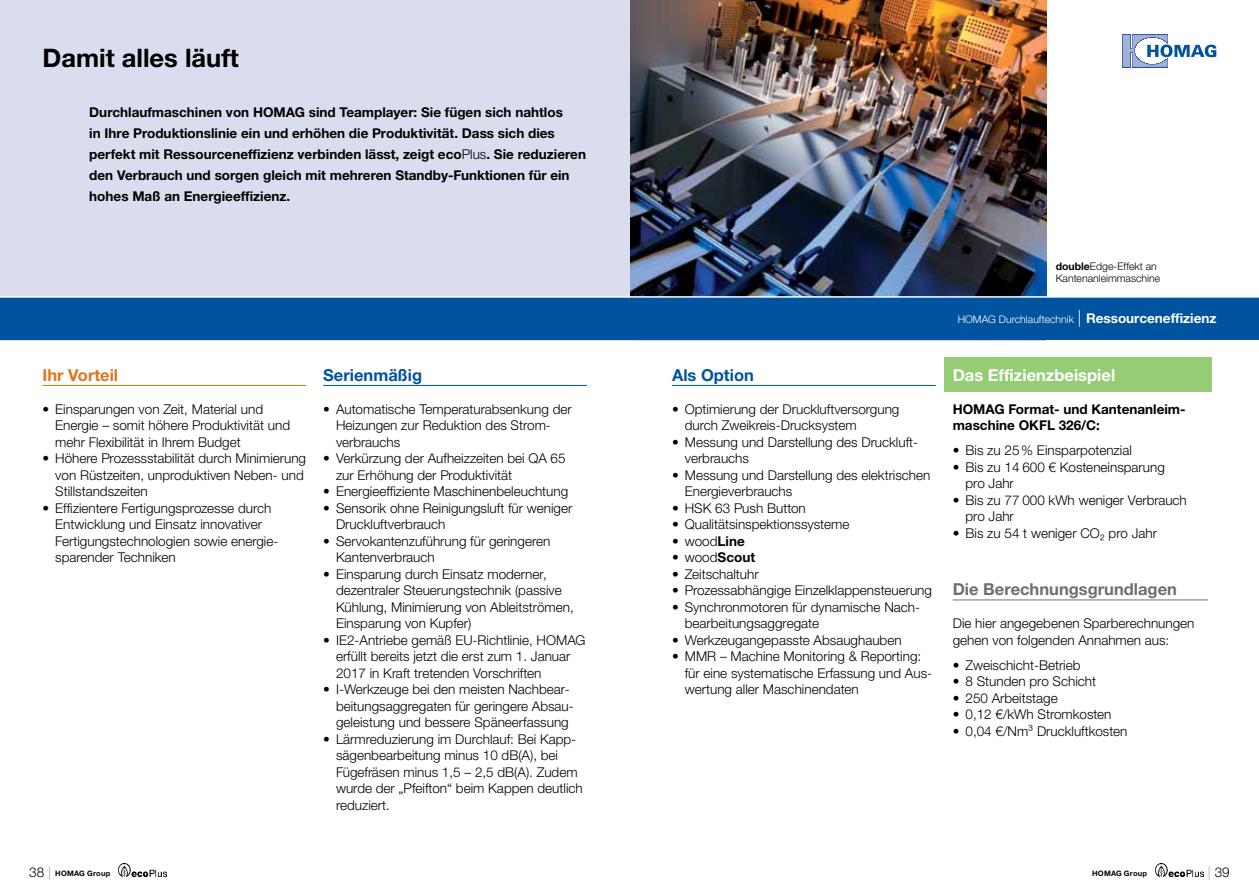
<style>
.page{position:relative;width:1259px;height:893px;background:#fff}
.page>*{position:absolute;margin:0;border:0;box-sizing:border-box;transform-origin:0 0}
.t1{font:700 25.5px "Helvetica Neue LTW1 G";color:#000}
.t2{font:700 16.5px "Helvetica Neue LTW1 G";color:#6d6e71}
.t3{font:700 16.5px "Helvetica Neue LTW1 G";color:#00539f}
.t4{font:700 16.5px "Helvetica Neue LTW1 G";color:#fff}
.t5{font:700 16.5px "Helvetica Neue LTW1 G";color:#de761c}
.t6{font:300 13.5px/16.5px "Helvetica Neue LTW1 G";color:#000}
.t7{font:700 13.5px/21px "Helvetica Neue LTW1 G";color:#000}
.t8{font:300 10.5px "Helvetica Neue LTW1 G";color:#fff}
.t9{font:300 10.5px/12px "Helvetica Neue LTW1 G";color:#000}
.t10{font:700 7.5px "Helvetica Neue LTW1 G";letter-spacing:.03em;color:#000}
.s1{font-weight:300}
.s2{font-weight:700}
.s3{font-size:16.5px}
.s4{font-weight:700;font-size:13.5px}
.s5{font-weight:300;font-size:13.5px}
.s6{font-weight:300;font-size:13.5px;color:#a7a9ac}
.s7{color:#a7a9ac}
</style>
<div class="page">
<div style="left:944px;top:357px;width:268px;height:34px;background:#95cc75"></div>
<img style="left:629px;top:0;width:417px;height:296px">
<div style="left:0;top:0;width:629px;height:340px;background:#d9ddee"></div>
<hr style="left:43px;top:385px;width:263px;height:1px;background:#de761c">
<hr style="left:323px;top:385px;width:264px;height:1px;background:#00539f">
<hr style="left:952px;top:600px;width:256px;height:1px;background:#6d6e71">
<svg style="left:1122px;top:35px;width:94px;height:32px"></svg>
<div style="left:0;top:298px;width:1259px;height:42px;background:#00539f"></div>
<hr style="left:0;top:296px;width:1259px;height:2px;background:#fff">
<hr style="left:672px;top:385px;width:263px;height:1px;background:#00539f">
<img style="left:118px;top:864px;width:49px;height:12px">
<img style="left:1155px;top:864px;width:48px;height:12px">
<h1 class="t1" style="left:43px;top:42px;width:198px">Damit alles läuft</h1>
<p class="t7" style="left:89px;top:101px;width:498px">Durchlaufmaschinen von HOMAG sind Teamplayer: Sie fügen sich nahtlos<br>in Ihre Produktionslinie ein und erhöhen die Produktivität. Dass sich dies perfekt mit Ressourceneffizienz verbinden lässt, zeigt eco<span class="s1">Plus</span>. Sie reduzieren den Verbrauch und sorgen gleich mit mehreren Standby-Funktionen für ein hohes Maß an Energieeffizienz.</p>
<p class="t5" style="left:43px;top:365px;width:77px">Ihr Vorteil</p>
<p class="t6" style="left:55px;top:401px;width:236px;text-indent:-13px">• Einsparungen von Zeit, Material und<br>Energie – somit höhere Produktivität und mehr Flexibilität in Ihrem Budget</p>
<p class="t6" style="left:55px;top:450px;width:252px;text-indent:-13px">• Höhere Prozessstabilität durch Minimierung von Rüstzeiten, unproduktiven Neben- und<br>Stillstandszeiten</p>
<p class="t6" style="left:55px;top:500px;width:223px;text-indent:-13px">• Effizientere Fertigungsprozesse durch Entwicklung und Einsatz innovativer Fertigungstechnologien sowie energie&shy;sparender Techniken</p>
<p class="t3" style="left:323px;top:365px;width:100px">Serienmäßig</p>
<p class="t6" style="left:336px;top:401px;width:237px;text-indent:-13px">• Automatische Temperaturabsenkung der<br>Heizungen zur Reduktion des Strom&shy;verbrauchs</p>
<p class="t6" style="left:336px;top:450px;width:231px;text-indent:-13px">• Verkürzung der Aufheizzeiten bei QA 65 zur Erhöhung der Produktivität</p>
<p class="t6" style="left:323px;top:483px;width:246px">• Energieeffiziente Maschinenbeleuchtung</p>
<p class="t6" style="left:336px;top:500px;width:238px;text-indent:-13px">• Sensorik ohne Reinigungsluft für weniger<br>Druckluftverbrauch</p>
<p class="t6" style="left:336px;top:533px;width:216px;text-indent:-13px">• Servokantenzuführung für geringeren<br>Kantenverbrauch</p>
<p class="t6" style="left:336px;top:566px;width:239px;text-indent:-13px">• Einsparung durch Einsatz moderner, dezentraler Steuerungstechnik (passive Kühlung, Minimierung von Ableitströmen, Einsparung von Kupfer)</p>
<p class="t6" style="left:336px;top:632px;width:236px;text-indent:-13px">• IE2-Antriebe gemäß EU-Richtlinie, Homag erfüllt bereits jetzt die erst zum 1. Januar<br>2017 in Kraft tretenden Vorschriften</p>
<p class="t6" style="left:336px;top:681px;width:239px;text-indent:-13px">• I-Werkzeuge bei den meisten Nachbear&shy;beitungsaggregaten für geringere Absau&shy;geleistung und bessere Späneerfassung</p>
<p class="t6" style="left:336px;top:731px;width:248px;text-indent:-13px">• Lärmreduzierung im Durchlauf: Bei Kapp&shy;sägenbearbeitung minus 10 dB(A), bei Fügefräsen minus 1,5 – 2,5 dB(A). Zudem wurde der „Pfeifton“ beim Kappen deutlich reduziert.</p>
<p class="t3" style="left:672px;top:365px;width:83px">Als Option</p>
<p class="t6" style="left:685px;top:401px;width:216px;text-indent:-13px">• Optimierung der Druckluftversorgung durch Zweikreis-Drucksystem</p>
<p class="t6" style="left:685px;top:434px;width:233px;text-indent:-13px">• Messung und Darstellung des Druckluft&shy;verbrauchs</p>
<p class="t6" style="left:685px;top:467px;width:247px;text-indent:-13px">• Messung und Darstellung des elektrischen<br>Energieverbrauchs</p>
<p class="t6" style="left:672px;top:500px;width:135px">• HSK 63 Push Button</p>
<p class="t6" style="left:672px;top:516px;width:179px">• Qualitätsinspektionssysteme</p>
<p class="t6" style="left:672px;top:533px;width:74px">• wood<span class="s2">Line</span></p>
<p class="t6" style="left:672px;top:549px;width:85px">• wood<span class="s2">Scout</span></p>
<p class="t6" style="left:672px;top:566px;width:88px">• Zeitschaltuhr</p>
<p class="t6" style="left:672px;top:582px;width:261px">• Prozessabhängige Einzelklappensteuerung</p>
<p class="t6" style="left:685px;top:599px;width:235px;text-indent:-13px">• Synchronmotoren für dynamische Nach&shy;bearbeitungsaggregate</p>
<p class="t6" style="left:672px;top:632px;width:231px">• Werkzeugangepasste Absaughauben</p>
<p class="t6" style="left:685px;top:648px;width:249px;text-indent:-13px">• MMR – Machine Monitoring &amp; Reporting: für eine systematische Erfassung und Aus&shy;wertung aller Maschinendaten</p>
<p class="t9" style="left:1055px;top:260px;width:106px"><span class="s2">double</span>Edge-Effekt an<br>Kantenanleimmaschine</p>
<p class="t8" style="left:957px;top:313px;width:260px">HOMAG Durchlauftechnik <span class="s3">|</span> <span class="s4">Ressourceneffizienz</span></p>
<p class="t4" style="left:952px;top:365px;width:164px">Das Effizienzbeispiel</p>
<p class="t7" style="left:952px;top:401px;width:233px;line-height:16.5px">HOMAG Format- und Kantenanleim&shy;maschine OKFL 326/C:</p>
<p class="t6" style="left:952px;top:442px;width:181px">• Bis zu 25% Einsparpotenzial</p>
<p class="t6" style="left:965px;top:458px;width:201px;text-indent:-13px">• Bis zu 14 600 € Kosteneinsparung pro Jahr</p>
<p class="t6" style="left:965px;top:491px;width:223px;text-indent:-13px">• Bis zu 77 000 kWh weniger Verbrauch pro Jahr</p>
<p class="t6" style="left:952px;top:524px;width:206px">• Bis zu 54 t weniger CO₂ pro Jahr</p>
<p class="t2" style="left:952px;top:579px;width:226px">Die Berechnungsgrundlagen</p>
<p class="t6" style="left:952px;top:615px;width:243px">Die hier angegebenen Sparberechnungen gehen von folgenden Annahmen aus:</p>
<p class="t6" style="left:952px;top:656px;width:129px">• Zweischicht-Betrieb</p>
<p class="t6" style="left:952px;top:673px;width:145px">• 8 Stunden pro Schicht</p>
<p class="t6" style="left:952px;top:689px;width:107px">• 250 Arbeitstage</p>
<p class="t6" style="left:952px;top:706px;width:160px">• 0,12 €/kWh Stromkosten</p>
<p class="t6" style="left:952px;top:722px;width:176px">• 0,04 €/Nm³ Druckluftkosten</p>
<p class="t10" style="left:29px;top:868px;width:83px"><span class="s5">38</span> <span class="s6">|</span> HOMAG Group</p>
<p class="t10" style="left:1092px;top:868px;width:56px">HOMAG Group</p>
<p class="t6" style="left:1208px;top:864px;width:23px"><span class="s7">|</span> 39</p>
</div>
